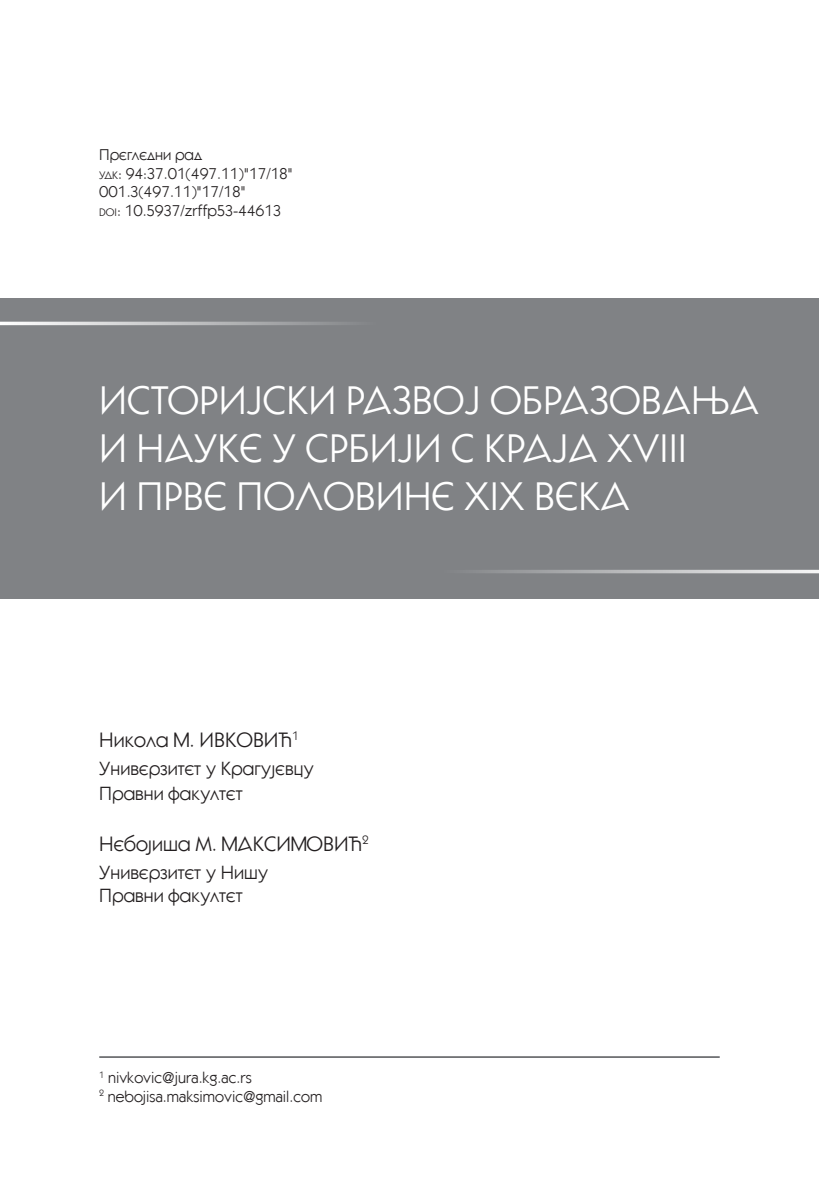
<style>
.page{position:relative;width:819px;height:1191px;background:#fff}
.page>*{position:absolute;margin:0;border:0;box-sizing:border-box;transform-origin:0 0}
.t1{font:40.25px/48.3px "Azbuka 06";color:#fff}
.t2{font:21px "Azbuka 06";color:#231f20}
.t3{font:19.25px/25.2px "Azbuka 06";color:#231f20}
.t4{font:15.75px/18.9px "Azbuka 06";color:#231f20}
.t5{font:15.75px/18.9px "Azbuka 06";color:#231f20}
.s1{font-style:inherit}
.s2{font-size:11.03px}
</style>
<div class="page">
<hr style="left:99px;top:1056px;width:620px;height:2px;background:#6c6d70">
<div style="left:0;top:298px;width:819px;height:300px;background:#808285"></div>
<hr style="left:0;top:322px;width:377px;height:3px;background:#fff">
<hr style="left:442px;top:570px;width:377px;height:3px;background:#fff">
<p class="t4" style="left:99px;top:145px;width:195px"><span class="s1">Прегледни рад<br></span><span class="s2">удк</span>: 94:37.01(497.11)"17/18"<br>001.3(497.11)"17/18"<br><span class="s2">doi</span><span class="s1">: 10.5937/zrffp53-44613</span></p>
<h1 class="t1" style="left:99px;top:375px;width:661px">ИСТОРИЈСКИ РАЗВОЈ ОБРАЗОВАЊА<br>И НАУКЕ У СРБИЈИ С КРАЈА ХVIII<br>И ПРВЕ ПОЛОВИНЕ ХIХ ВЕКА</h1>
<h2 class="t2" style="left:99px;top:728px;width:201px">Никола М. ИВКОВИЋ<sup>1</sup></h2>
<p class="t3" style="left:99px;top:756px;width:216px">Универзитет у Крагујевцу<br>Правни факултет</p>
<h2 class="t2" style="left:99px;top:832px;width:271px">Небојиша M. МАКСИМОВИЋ<sup>2</sup></h2>
<p class="t3" style="left:99px;top:860px;width:170px;line-height:23.1px">Универзитет у Нишу<br>Правни факултет</p>
<p class="t5" style="left:99px;top:1067px;width:224px"><sup>1</sup> nivkovic@jura.kg.ac.rs<br><sup>2</sup> nebojisa.maksimovic@gmail.com</p>
</div>
